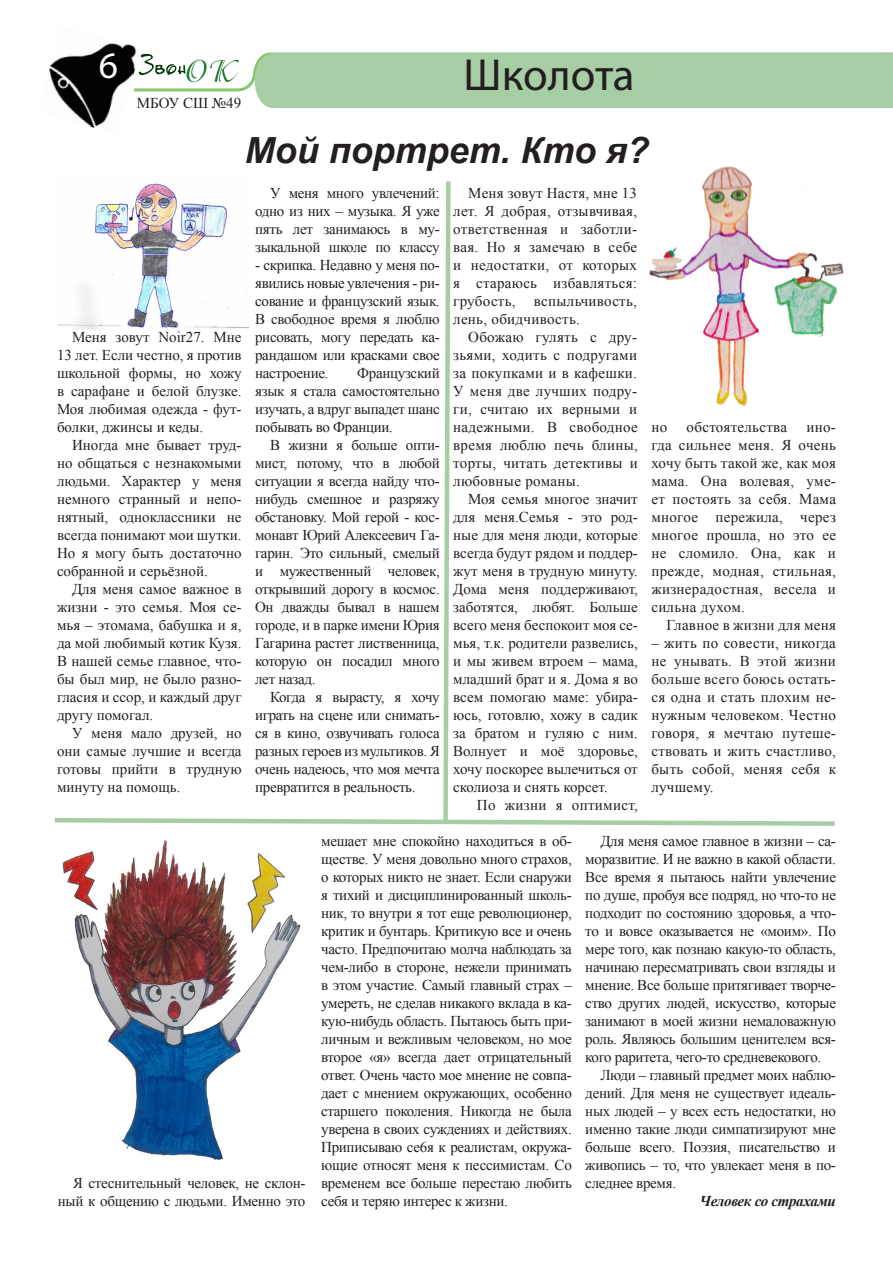
<style>
.page{position:relative;width:893px;height:1263px;background:#fff}
.page>*{position:absolute;margin:0;border:0;box-sizing:border-box;transform-origin:0 0}
.Рубрика{font:45px "Myriad Pro";letter-spacing:-.005em;color:#231f20}
.t1{font:37.5px "Myriad Pro";color:#fff}
.Стиль_абзаца_1{font:italic 700 36px "Arial";color:#231f20}
.текст{font:15px/18px "Times New Roman";letter-spacing:-.01em;color:#231f20;text-align:justify}
.текст-2{font:15px "Times New Roman";letter-spacing:.02em;color:#231f20}
.текст-3{font:italic 700 15px "Times New Roman";letter-spacing:-.02em;color:#231f20}
</style>
<div class="page">
<svg style="left:141px;top:52px;width:752px;height:41px"></svg>
<img style="left:49px;top:43px;width:92px;height:85px">
<div style="left:255px;top:54px;width:35px;height:54px;background:#a6cda3;border-radius:50%"></div>
<div style="left:272px;top:54px;width:621px;height:54px;background:#a6cda3"></div>
<img style="left:707px;top:166px;width:137px;height:109px">
<img style="left:62px;top:840px;width:239px;height:320px">
<svg style="left:54px;top:177px;width:785px;height:649px"></svg>
<h2 class="t1" style="left:99px;top:43px;width:21px">6</h2>
<p class="текст" style="left:137px;top:94px;width:106px">МБОУ СШ №49</p>
<p class="Рубрика" style="left:464px;top:47px;width:173px">Школота</p>
<p class="Стиль_абзаца_1" style="left:245px;top:126px;width:406px">Мой портрет. Кто я?</p>
<p class="текст" style="left:57px;top:328px;width:186px;text-indent:15px">Меня зовут Noir27. Мне 13 лет. Если честно, я против школьной формы, но хожу в сарафане и белой блузке.<br>Моя любимая одежда - фут&shy;болки, джинсы и кеды.</p>
<p class="текст" style="left:57px;top:436px;width:186px;text-indent:15px">Иногда мне бывает труд&shy;но общаться с незнакомыми людьми. Характер у меня немного странный и непо&shy;нятный, одноклассники не всегда понимают мои шутки.<br>Но я могу быть достаточно собранной и серьёзной.</p>
<p class="текст" style="left:57px;top:580px;width:186px;text-indent:15px">Для меня самое важное в жизни - это семья. Моя се&shy;мья – этомама, бабушка и я, да мой любимый котик Кузя.<br>В нашей семье главное, что&shy;бы был мир, не было разно&shy;гласия и ссор, и каждый друг другу помогал.</p>
<p class="текст" style="left:57px;top:724px;width:186px;text-indent:15px">У меня мало друзей, но они самые лучшие и всегда готовы прийти в трудную минуту на помощь.</p>
<p class="текст" style="left:255px;top:184px;width:186px;text-indent:15px">У меня много увлечений: одно из них – музыка. Я уже пять лет занимаюсь в му&shy;зыкальной школе по классу</p>
<p class="текст" style="left:255px;top:256px;width:186px">- скрипка. Недавно у меня по&shy;явились новые увлечения - ри&shy;сование и французский язык.<br>В свободное время я люблю рисовать, могу передать ка&shy;рандашом или красками свое настроение.</p>
<p class="текст" style="left:255px;top:364px;width:186px;text-indent:102px">Французский язык я стала самостоятельно изучать, а вдруг выпадет шанс побывать во Франции.</p>
<p class="текст" style="left:255px;top:436px;width:186px;text-indent:15px">В жизни я больше опти&shy;мист, потому, что в любой ситуации я всегда найду что&shy;нибудь смешное и разряжу обстановку. Мой герой - кос&shy;монавт Юрий Алексеевич Га&shy;гарин. Это сильный, смелый и мужественный человек, открывший дорогу в космос.<br>Он дважды бывал в нашем городе, и в парке имени Юрия Гагарина растет лиственница, которую он посадил много лет назад.</p>
<p class="текст" style="left:255px;top:688px;width:186px;text-indent:15px">Когда я вырасту, я хочу играть на сцене или снимать&shy;ся в кино, озвучивать голоса разных героев из мультиков. Я очень надеюсь, что моя мечта превратится в реальность.</p>
<p class="текст" style="left:453px;top:184px;width:185px;text-indent:15px">Меня зовут Настя, мне 13 лет. Я добрая, отзывчивая, ответственная и заботли&shy;вая. Но я замечаю в себе и недостатки, от которых я стараюсь избавляться: грубость, вспыльчивость, лень, обидчивость.</p>
<p class="текст" style="left:453px;top:328px;width:186px;text-indent:15px">Обожаю гулять с дру&shy;зьями, ходить с подругами за покупками и в кафешки.<br>У меня две лучших подру&shy;ги, считаю их верными и надежными. В свободное время люблю печь блины, торты, читать детективы и любовные романы.</p>
<p class="текст" style="left:453px;top:490px;width:186px;text-indent:15px">Моя семья многое значит для меня.Семья - это род&shy;ные для меня люди, которые всегда будут рядом и поддер&shy;жут меня в трудную минуту.<br>Дома меня поддерживают, заботятся, любят. Больше всего меня беспокоит моя се&shy;мья, т.к. родители развелись, и мы живем втроем – мама, младший брат и я. Дома я во всем помогаю маме: убира&shy;юсь, готовлю, хожу в садик за братом и гуляю с ним.<br>Волнует и моё здоровье, хочу поскорее вылечиться от сколиоза и снять корсет.</p>
<p class="текст-2" style="left:477px;top:794px;width:162px">По жизни я оптимист,</p>
<p class="текст" style="left:651px;top:418px;width:17px">но</p>
<p class="текст-2" style="left:687px;top:416px;width:102px">обстоятельства</p>
<p class="текст" style="left:651px;top:418px;width:186px;text-indent:155px">ино&shy;гда сильнее меня. Я очень хочу быть такой же, как моя мама. Она волевая, уме&shy;ет постоять за себя. Мама многое пережила, через многое прошла, но это ее не сломило. Она, как и прежде, модная, стильная, жизнерадостная, весела и сильна духом.</p>
<p class="текст-2" style="left:666px;top:614px;width:171px">Главное в жизни для меня</p>
<p class="текст" style="left:651px;top:634px;width:186px">– жить по совести, никогда не унывать. В этой жизни больше всего боюсь остать&shy;ся одна и стать плохим не&shy;нужным человеком. Честно говоря, я мечтаю путеше&shy;ствовать и жить счастливо, быть собой, меняя себя к лучшему.</p>
<p class="текст" style="left:58px;top:1174px;width:249px;text-align:right">Я стеснительный человек, не склон&shy;ный к общению с людьми. Именно это</p>
<p class="текст" style="left:321px;top:832px;width:252px">мешает мне спокойно находиться в об&shy;ществе. У меня довольно много страхов, о которых никто не знает. Если снаружи я тихий и дисциплинированный школь&shy;ник, то внутри я тот еще революционер, критик и бунтарь. Критикую все и очень часто. Предпочитаю молча наблюдать за чем-либо в стороне, нежели принимать в этом участие. Самый главный страх – умереть, не сделав никакого вклада в ка&shy;кую-нибудь область. Пытаюсь быть при&shy;личным и вежливым человеком, но мое второе «я» всегда дает отрицательный ответ. Очень часто мое мнение не совпа&shy;дает с мнением окружающих, особенно старшего поколения. Никогда не была уверена в своих суждениях и действиях.<br>Приписываю се6я к реалистам, окружа&shy;ющие относят меня к пессимистам. Со временем все больше перестаю любить себя и теряю интерес к жизни.</p>
<p class="текст" style="left:585px;top:832px;width:252px;text-indent:15px">Для меня самое главное в жизни – са&shy;моразвитие. И не важно в какой области.<br>Все время я пытаюсь найти увлечение по душе, пробуя все подряд, но что-то не подходит по состоянию здоровья, а что&shy;то и вовсе оказывается не «моим». По мере того, как познаю какую-то область, начинаю пересматривать свои взгляды и мнение. Все больше притягивает творче&shy;ство других людей, искусство, которые занимают в моей жизни немаловажную роль. Являюсь большим ценителем вся&shy;кого раритета, чего-то средневекового.</p>
<p class="текст" style="left:585px;top:1066px;width:252px;text-indent:15px">Люди – главный предмет моих наблю&shy;дений. Для меня не существует идеаль&shy;ных людей – у всех есть недостатки, но именно такие люди симпатизируют мне больше всего. Поэзия, писательство и живопись – то, что увлекает меня в по&shy;следнее время.</p>
<p class="текст-3" style="left:700px;top:1191px;width:138px">Человек со страхами</p>
</div>
